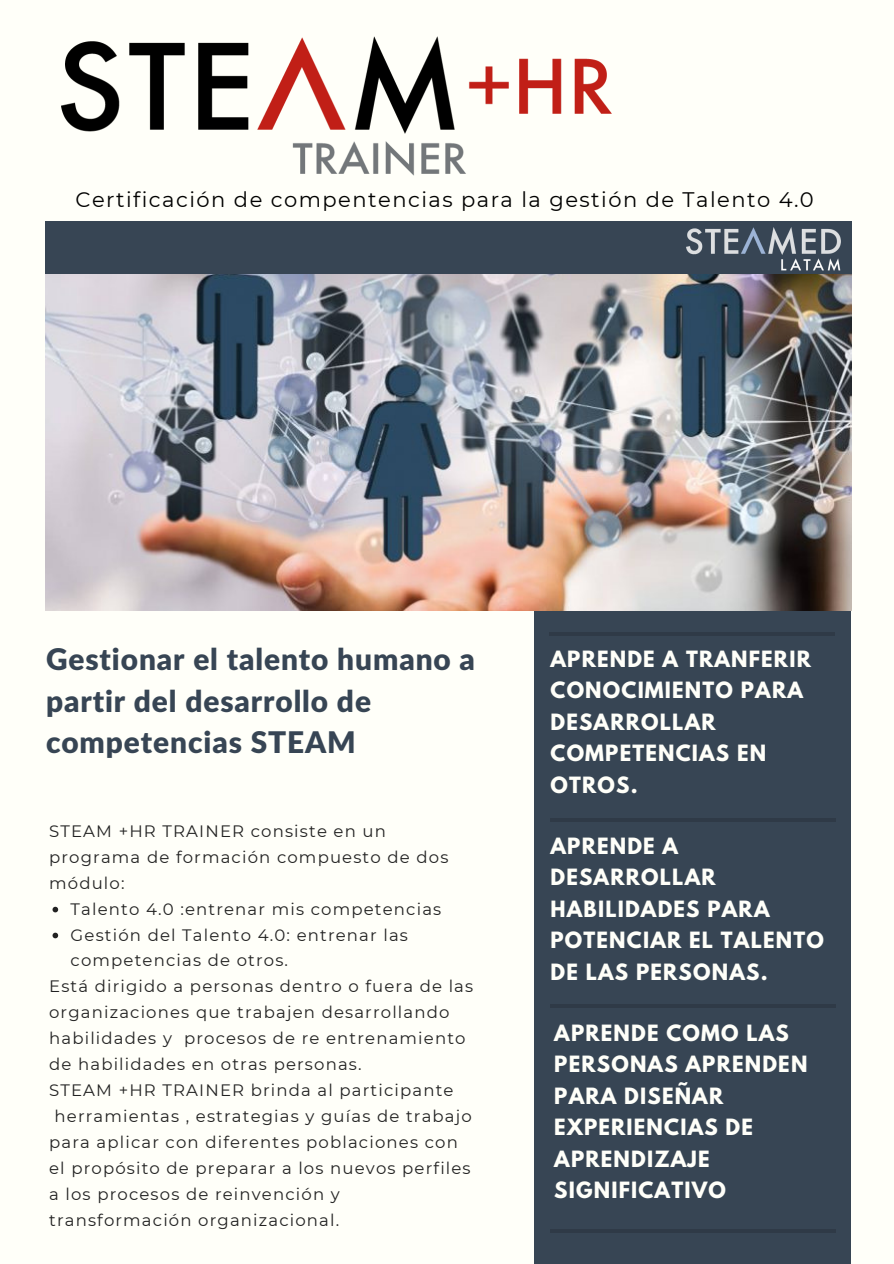
<style>
.page{position:relative;width:894px;height:1264px;background:#fff}
.page>*{position:absolute;margin:0;border:0;box-sizing:border-box;transform-origin:0 0}
.t1{font:900 29.85px/41.7px "Lato Latin";letter-spacing:.03em;color:#374554}
.t2{font:21px "Montserrat";letter-spacing:.07em;color:#000}
.t3{font:700 19.8px/31.5px "League Spartan";letter-spacing:.06em;color:#fffff9}
.t4{font:16.5px/26px "Montserrat";letter-spacing:.07em;color:#222}
</style>
<div class="page">
<div style="left:0;top:0;width:893px;height:1263px;background:#fffff9"></div>
<div style="left:534px;top:582px;width:316px;height:681px;background:#374554"></div>
<hr style="left:550px;top:818px;width:285px;height:4px;background:#2f3a47">
<hr style="left:550px;top:1004px;width:285px;height:3px;background:#000">
<hr style="left:550px;top:1229px;width:285px;height:4px;background:#2f3a47">
<hr style="left:549px;top:632px;width:285px;height:3px;background:#000">
<img style="left:45px;top:275px;width:806px;height:335px">
<img style="left:61px;top:36px;width:551px;height:140px">
<div style="left:45px;top:222px;width:806px;height:52px;background:#374554"></div>
<svg style="left:52px;top:906px;width:6px;height:6px"></svg>
<svg style="left:52px;top:932px;width:6px;height:6px"></svg>
<img style="left:686px;top:228px;width:154px;height:42px">
<p class="t2" style="left:75px;top:187px;width:739px">Certificación de compentencias para la gestión de Talento 4.0</p>
<h1 class="t1" style="left:46px;top:640px;width:430px">Gestionar el talento humano a partir del desarrollo de competencias STEAM</h1>
<p class="t3" style="left:550px;top:645px;width:262px">APRENDE A TRANFERIR<br>CONOCIMIENTO PARA<br>DESARROLLAR<br>COMPETENCIAS EN<br>OTROS.</p>
<p class="t4" style="left:49px;top:818px;width:400px">STEAM +HR TRAINER consiste en un programa de formación compuesto de dos módulo:</p>
<p class="t4" style="left:71px;top:895px;width:372px">Talento 4.0 :entrenar mis competencias<br>Gestión del Talento 4.0: entrenar las competencias de otros.</p>
<p class="t4" style="left:49px;top:973px;width:425px">Está dirigido a personas dentro o fuera de las</p>
<p class="t4" style="left:49px;top:999px;width:402px">organizaciones que trabajen desarrollando</p>
<p class="t4" style="left:49px;top:1025px;width:418px">habilidades y procesos de re entrenamiento</p>
<p class="t4" style="left:49px;top:1051px;width:314px">de habilidades en otras personas.</p>
<p class="t4" style="left:49px;top:1077px;width:406px">STEAM +HR TRAINER brinda al participante</p>
<p class="t4" style="left:55px;top:1102px;width:418px">herramientas , estrategias y guías de trabajo</p>
<p class="t4" style="left:49px;top:1128px;width:410px">para aplicar con diferentes poblaciones con</p>
<p class="t4" style="left:49px;top:1154px;width:423px">el propósito de preparar a los nuevos perfiles</p>
<p class="t4" style="left:49px;top:1180px;width:292px">a los procesos de reinvención y</p>
<p class="t4" style="left:49px;top:1206px;width:291px">transformación organizacional.</p>
<p class="t3" style="left:550px;top:832px;width:275px">APRENDE A<br>DESARROLLAR<br>HABILIDADES PARA<br>POTENCIAR EL TALENTO<br>DE LAS PERSONAS.</p>
<p class="t3" style="left:554px;top:1019px;width:254px">APRENDE COMO LAS<br>PERSONAS APRENDEN<br>PARA DISEÑAR<br>EXPERIENCIAS DE<br>APRENDIZAJE<br>SIGNIFICATIVO</p>
</div>
